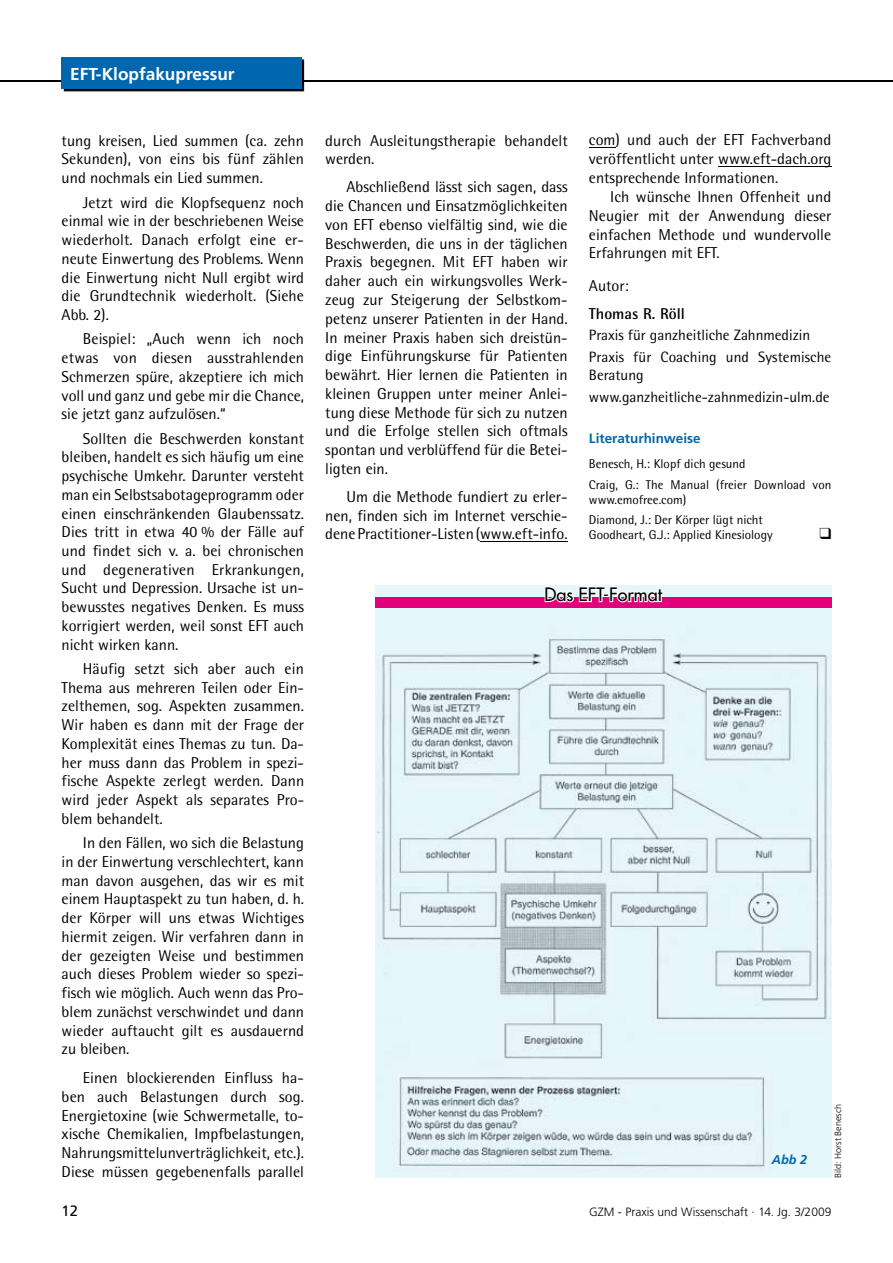
<style>
.page{position:relative;width:893px;height:1263px;background:#fff}
.page>*{position:absolute;margin:0;border:0;box-sizing:border-box;transform-origin:0 0}
.t1{font:18px "Futura";color:#000}
.t2{font:700 17.25px "Frutiger";color:#fff}
.t3{font:15.75px/18.8px "Rotis Semi Sans";color:#000;text-align:justify}
.t4{font:700 15.75px "Rotis Semi Sans";color:#000}
.t5{font:15px/21.6px "Rotis Semi Sans";color:#000}
.t6{font:15px "Frutiger";color:#000}
.t7{font:700 13.5px "Frutiger";color:#0066ae}
.t8{font:12.75px/20.7px "Rotis Semi Sans";color:#000}
.t9{font:italic 700 12.75px "Frutiger";color:#0066ae}
.t10{font:300 12px "Frutiger";color:#000}
.t11{font:300 9px "Frutiger";color:#000}
</style>
<div class="page">
<hr style="left:0;top:80px;width:893px;height:1px;background:#000">
<img style="left:64px;top:59px;width:240px;height:33px">
<div style="left:62px;top:57px;width:240px;height:32px;background:#0066ae"></div>
<hr style="left:480px;top:541px;width:88px;height:1px;background:#000">
<svg style="left:589px;top:147px;width:27px;height:1px"></svg>
<hr style="left:718px;top:166px;width:113px;height:1px;background:#000">
<img style="left:375px;top:586px;width:456px;height:592px">
<div style="left:375px;top:597px;width:456px;height:10px;background:#e2007a"></div>
<svg style="left:544px;top:585px;width:120px;height:18px"></svg>
<p class="t2" style="left:70px;top:64px;width:166px">EFT-Klopfakupressur</p>
<p class="t3" style="left:62px;top:131px;width:244px">tung kreisen, Lied summen (ca. zehn Sekunden), von eins bis fünf zählen und nochmals ein Lied summen.</p>
<p class="t3" style="left:62px;top:193px;width:244px;text-indent:21px">Jetzt wird die Klopfsequenz noch einmal wie in der beschriebenen Weise wiederholt. Danach erfolgt eine er&shy;neute Einwertung des Problems. Wenn die Einwertung nicht Null ergibt wird die Grundtechnik wiederholt. (Siehe Abb. 2).</p>
<p class="t3" style="left:62px;top:329px;width:244px;text-indent:21px">Beispiel: „Auch wenn ich noch etwas von diesen ausstrahlenden Schmerzen spüre, akzeptiere ich mich voll und ganz und gebe mir die Chance, sie jetzt ganz aufzulösen.“</p>
<p class="t3" style="left:62px;top:429px;width:244px;text-indent:21px">Sollten die Beschwerden konstant bleiben, handelt es sich häufig um eine psychische Umkehr. Darunter versteht man ein Selbstsabotageprogramm oder einen einschränkenden Glaubenssatz.<br>Dies tritt in etwa 40 % der Fälle auf und findet sich v. a. bei chronischen und degenerativen Erkrankungen, Sucht und Depression. Ursache ist un&shy;bewusstes negatives Denken. Es muss korrigiert werden, weil sonst EFT auch nicht wirken kann.</p>
<p class="t3" style="left:62px;top:659px;width:244px;text-indent:21px">Häufig setzt sich aber auch ein Thema aus mehreren Teilen oder Ein&shy;zelthemen, sog. Aspekten zusammen.<br>Wir haben es dann mit der Frage der Komplexität eines Themas zu tun. Da&shy;her muss dann das Problem in spezi&shy;fische Aspekte zerlegt werden. Dann wird jeder Aspekt als separates Pro&shy;blem behandelt.</p>
<p class="t3" style="left:62px;top:833px;width:244px;text-indent:21px">In den Fällen, wo sich die Belastung in der Einwertung verschlechtert, kann man davon ausgehen, das wir es mit einem Hauptaspekt zu tun haben, d. h. der Körper will uns etwas Wichtiges hiermit zeigen. Wir verfahren dann in der gezeigten Weise und bestimmen auch dieses Problem wieder so spezi&shy;fisch wie möglich. Auch wenn das Pro&shy;blem zunächst verschwindet und dann wieder auftaucht gilt es ausdauernd zu bleiben.</p>
<p class="t3" style="left:62px;top:1068px;width:244px;text-indent:21px">Einen blockierenden Einfluss ha&shy;ben auch Belastungen durch sog.<br>Energie toxine (wie Schwermetalle, to&shy;xische Chemikalien, Impfbelastungen, Nahrungsmittelunverträglichkeit, etc.).<br>Diese müssen gegebenenfalls parallel</p>
<p class="t3" style="left:325px;top:131px;width:244px">durch Ausleitungstherapie behandelt werden.</p>
<p class="t3" style="left:325px;top:178px;width:244px;text-indent:21px">Abschließend lässt sich sagen, dass die Chancen und Einsatzmöglichkeiten von EFT ebenso vielfältig sind, wie die Beschwerden, die uns in der täglichen Praxis begegnen. Mit EFT haben wir daher auch ein wirkungsvolles Werk&shy;zeug zur Steigerung der Selbstkom&shy;petenz unserer Patienten in der Hand.<br>In meiner Praxis haben sich dreistün&shy;dige Einführungskurse für Patienten bewährt. Hier lernen die Patienten in kleinen Gruppen unter meiner Anlei&shy;tung diese Methode für sich zu nutzen und die Erfolge stellen sich oftmals spontan und verblüffend für die Betei&shy;ligten ein.</p>
<p class="t3" style="left:325px;top:487px;width:244px;text-indent:21px">Um die Methode fundiert zu erler&shy;nen, finden sich im Internet verschie&shy;dene Practitioner-Listen (www.eft-info.</p>
<p class="t3" style="left:589px;top:130px;width:244px">com) und auch der EFT Fachverband veröffentlicht unter www.eft-dach.org entsprechende Informationen.</p>
<p class="t3" style="left:589px;top:187px;width:244px;text-indent:21px">Ich wünsche Ihnen Offenheit und Neugier mit der Anwendung dieser einfachen Methode und wundervolle Erfahrungen mit EFT.</p>
<p class="t3" style="left:589px;top:276px;width:41px">Autor:</p>
<p class="t4" style="left:589px;top:303px;width:97px">Thomas R. Röll</p>
<p class="t5" style="left:589px;top:324px;width:244px">Praxis für ganzheitliche Zahnmedizin<br>Praxis für Coaching und Systemische</p>
<p class="t5" style="left:589px;top:364px;width:242px">Beratung www.ganzheitliche-zahnmedizin-ulm.de</p>
<p class="t7" style="left:589px;top:430px;width:113px">Literaturhinweise</p>
<p class="t8" style="left:589px;top:453px;width:244px">Benesch, H.: Klopf dich gesund<br>Craig, G.: The Manual (freier Download von</p>
<p class="t8" style="left:589px;top:490px;width:175px;line-height:20px">www.emofree.com)<br>Diamond, J.: Der Körper lügt nicht</p>
<p class="t8" style="left:589px;top:524px;width:185px">Goodheart, G.J.: Applied Kinesiology</p>
<p class="t1" style="left:544px;top:583px;width:119px">Das EFT-Format</p>
<p class="t9" style="left:772px;top:1152px;width:37px">Abb 2</p>
<p class="t11" style="left:833px;top:1178px;width:75px;rotate:-90deg">Bild: Horst Benesch</p>
<p class="t6" style="left:62px;top:1202px;width:18px">12</p>
<p class="t10" style="left:589px;top:1205px;width:244px">GZM - Praxis und Wissenschaft · 14. Jg. 3/2009</p>
</div>
